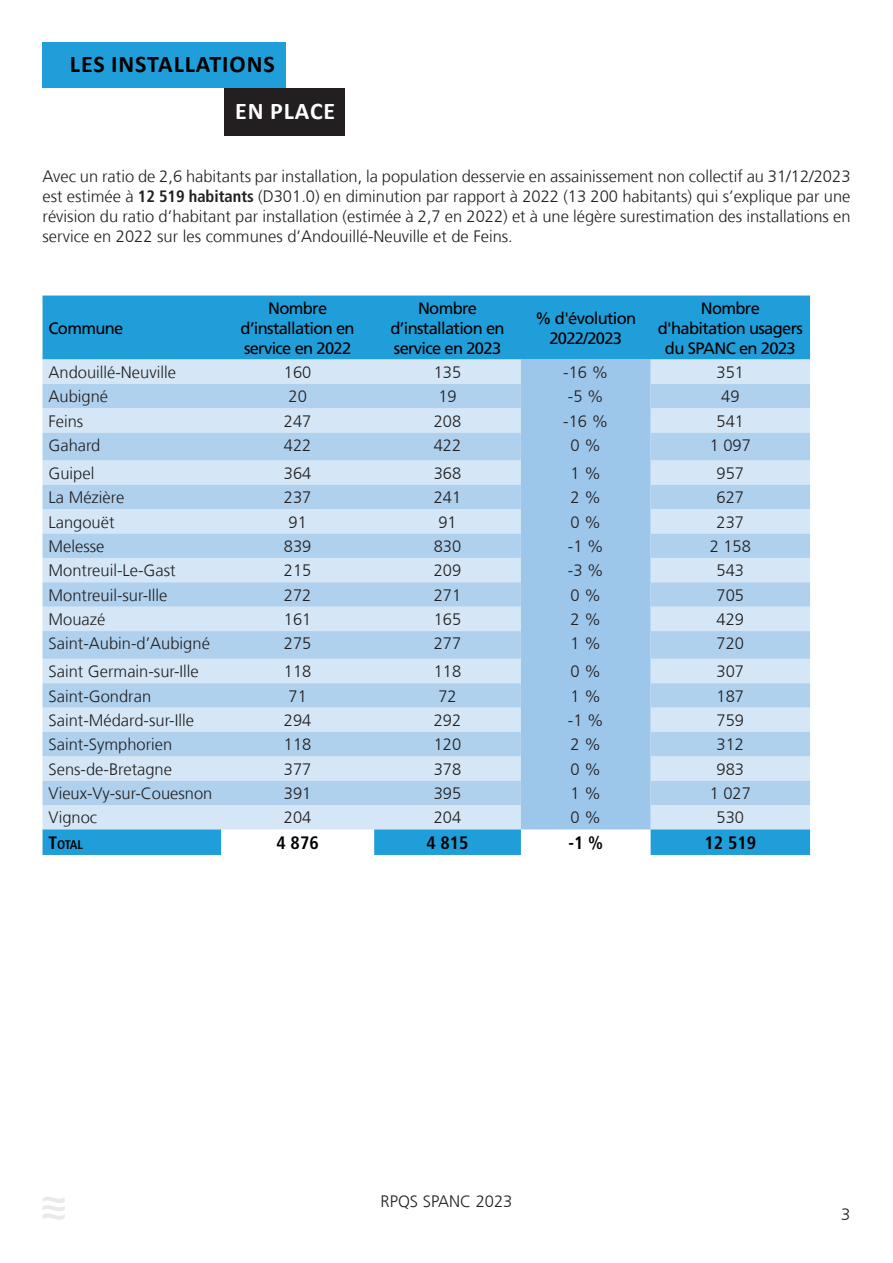
<style>
.page{position:relative;width:893px;height:1263px;background:#fff}
.page>*{position:absolute;margin:0;border:0;box-sizing:border-box;transform-origin:0 0}
.t1{font:700 24px "Calibri";letter-spacing:.04em;color:#000001}
.t2{font:700 24px "Calibri";letter-spacing:.04em;color:#fff}
.t3{font:700 condensed 18px "Frutiger LT Std";color:#000001}
.t4{font:300 16.5px/19.8px "Frutiger";color:#231f20;text-align:justify}
.t5{font:16.5px/19.8px "Frutiger LT Std";letter-spacing:-.04em;color:#000001;text-align:center}
.t6{font:300 16.5px "Frutiger";color:#231f20}
.t7{font:700 condensed 12.6px "Frutiger LT Std";color:#000001}
.s1{font-family:"Frutiger LT Std";font-weight:700;font-stretch:condensed}
.s2{font-size:18px}
</style>
<div class="page">
<svg style="left:43px;top:1197px;width:22px;height:23px"></svg>
<div style="left:43px;top:296px;width:767px;height:63px;background:#209ed9"></div>
<div style="left:43px;top:359px;width:767px;height:470px;background:#d5e7f6"></div>
<div style="left:521px;top:359px;width:130px;height:470px;background:#9cc6ea"></div>
<svg style="left:43px;top:384px;width:767px;height:421px;background:#bad7f0"></svg>
<svg style="left:43px;top:829px;width:767px;height:26px"></svg>
<div style="left:43px;top:43px;width:243px;height:45px;background:#209ed9"></div>
<div style="left:224px;top:88px;width:120px;height:48px;background:#231f20"></div>
<h1 class="t1" style="left:70px;top:50px;width:206px">LES INSTALLATIONS</h1>
<h1 class="t2" style="left:235px;top:96px;width:102px">EN PLACE</h1>
<p class="t4" style="left:43px;top:168px;width:809px">Avec un ratio de 2,6 habitants par installation, la population desservie en assainissement non collectif au 31/12/2023 est estimée à <span class="s1">12 519 habitants</span> (D301.0) en diminution par rapport à 2022 (13 200 habitants) qui s’explique par une révision du ratio d’habitant par installation (estimée à 2,7 en 2022) et à une légère surestimation des installations en service en 2022 sur les communes d’Andouillé-Neuville et de Feins.</p>
<p class="t5" style="left:49px;top:318px;width:76px">Commune</p>
<p class="t5" style="left:241px;top:298px;width:116px">Nombre d’installation en service en 2022</p>
<p class="t5" style="left:390px;top:298px;width:116px">Nombre d’installation en service en 2023</p>
<p class="t5" style="left:535px;top:308px;width:103px">% d'évolution<br>2022/2023</p>
<p class="t5" style="left:658px;top:298px;width:147px">Nombre d'habitation usagers du SPANC en 2023</p>
<p class="t4" style="left:49px;top:363px;width:129px">Andouillé-Neuville</p>
<p class="t4" style="left:284px;top:363px;width:29px">160</p>
<p class="t4" style="left:434px;top:363px;width:29px">135</p>
<p class="t4" style="left:563px;top:363px;width:46px">-16 %</p>
<p class="t4" style="left:717px;top:363px;width:29px">351</p>
<p class="t4" style="left:49px;top:388px;width:61px">Aubigné</p>
<p class="t4" style="left:288px;top:388px;width:20px">20</p>
<p class="t4" style="left:438px;top:388px;width:20px">19</p>
<p class="t4" style="left:568px;top:388px;width:37px">-5 %</p>
<p class="t4" style="left:721px;top:388px;width:20px">49</p>
<p class="t4" style="left:49px;top:412px;width:36px">Feins</p>
<p class="t4" style="left:284px;top:412px;width:29px">247</p>
<p class="t4" style="left:434px;top:412px;width:29px">208</p>
<p class="t4" style="left:563px;top:412px;width:46px">-16 %</p>
<p class="t4" style="left:717px;top:412px;width:29px">541</p>
<p class="t4" style="left:49px;top:437px;width:53px">Gahard</p>
<p class="t4" style="left:284px;top:437px;width:29px">422</p>
<p class="t4" style="left:434px;top:437px;width:29px">422</p>
<p class="t4" style="left:571px;top:437px;width:32px">0 %</p>
<p class="t4" style="left:710px;top:437px;width:43px">1 097</p>
<p class="t4" style="left:49px;top:464px;width:47px">Guipel</p>
<p class="t4" style="left:284px;top:464px;width:29px">364</p>
<p class="t4" style="left:434px;top:464px;width:29px">368</p>
<p class="t4" style="left:571px;top:464px;width:32px">1 %</p>
<p class="t4" style="left:717px;top:464px;width:29px">957</p>
<p class="t4" style="left:49px;top:489px;width:77px">La Mézière</p>
<p class="t4" style="left:284px;top:489px;width:29px">237</p>
<p class="t4" style="left:434px;top:489px;width:29px">241</p>
<p class="t4" style="left:571px;top:489px;width:32px">2 %</p>
<p class="t4" style="left:717px;top:489px;width:29px">627</p>
<p class="t4" style="left:49px;top:513px;width:68px">Langouët</p>
<p class="t4" style="left:288px;top:513px;width:20px">91</p>
<p class="t4" style="left:438px;top:513px;width:20px">91</p>
<p class="t4" style="left:571px;top:513px;width:32px">0 %</p>
<p class="t4" style="left:717px;top:513px;width:29px">237</p>
<p class="t4" style="left:49px;top:537px;width:57px">Melesse</p>
<p class="t4" style="left:284px;top:537px;width:29px">839</p>
<p class="t4" style="left:434px;top:537px;width:29px">830</p>
<p class="t4" style="left:568px;top:537px;width:37px">-1 %</p>
<p class="t4" style="left:710px;top:537px;width:43px">2 158</p>
<p class="t4" style="left:49px;top:562px;width:129px">Montreuil-Le-Gast</p>
<p class="t4" style="left:284px;top:562px;width:29px">215</p>
<p class="t4" style="left:434px;top:562px;width:29px">209</p>
<p class="t4" style="left:568px;top:562px;width:37px">-3 %</p>
<p class="t4" style="left:717px;top:562px;width:29px">543</p>
<p class="t4" style="left:49px;top:586px;width:120px">Montreuil-sur-Ille</p>
<p class="t4" style="left:284px;top:586px;width:29px">272</p>
<p class="t4" style="left:434px;top:586px;width:29px">271</p>
<p class="t4" style="left:571px;top:586px;width:32px">0 %</p>
<p class="t4" style="left:717px;top:586px;width:29px">705</p>
<p class="t4" style="left:49px;top:611px;width:58px">Mouazé</p>
<p class="t4" style="left:284px;top:611px;width:29px">161</p>
<p class="t4" style="left:434px;top:611px;width:29px">165</p>
<p class="t4" style="left:571px;top:611px;width:32px">2 %</p>
<p class="t4" style="left:717px;top:611px;width:29px">429</p>
<p class="t4" style="left:49px;top:635px;width:163px">Saint-Aubin-d’Aubigné</p>
<p class="t4" style="left:284px;top:635px;width:29px">275</p>
<p class="t4" style="left:434px;top:635px;width:29px">277</p>
<p class="t4" style="left:571px;top:635px;width:32px">1 %</p>
<p class="t4" style="left:717px;top:635px;width:29px">720</p>
<p class="t4" style="left:49px;top:663px;width:152px">Saint Germain-sur-Ille</p>
<p class="t4" style="left:284px;top:663px;width:29px">118</p>
<p class="t4" style="left:434px;top:663px;width:29px">118</p>
<p class="t4" style="left:571px;top:663px;width:32px">0 %</p>
<p class="t4" style="left:717px;top:663px;width:29px">307</p>
<p class="t4" style="left:49px;top:687px;width:104px">Saint-Gondran</p>
<p class="t4" style="left:288px;top:687px;width:20px">71</p>
<p class="t4" style="left:438px;top:687px;width:20px">72</p>
<p class="t4" style="left:571px;top:687px;width:32px">1 %</p>
<p class="t4" style="left:717px;top:687px;width:29px">187</p>
<p class="t4" style="left:49px;top:711px;width:147px">Saint-Médard-sur-Ille</p>
<p class="t4" style="left:284px;top:711px;width:29px">294</p>
<p class="t4" style="left:434px;top:711px;width:29px">292</p>
<p class="t4" style="left:568px;top:711px;width:37px">-1 %</p>
<p class="t4" style="left:717px;top:711px;width:29px">759</p>
<p class="t4" style="left:49px;top:736px;width:125px">Saint-Symphorien</p>
<p class="t4" style="left:284px;top:736px;width:29px">118</p>
<p class="t4" style="left:434px;top:736px;width:29px">120</p>
<p class="t4" style="left:571px;top:736px;width:32px">2 %</p>
<p class="t4" style="left:717px;top:736px;width:29px">312</p>
<p class="t4" style="left:49px;top:760px;width:125px">Sens-de-Bretagne</p>
<p class="t4" style="left:284px;top:760px;width:29px">377</p>
<p class="t4" style="left:434px;top:760px;width:29px">378</p>
<p class="t4" style="left:571px;top:760px;width:32px">0 %</p>
<p class="t4" style="left:717px;top:760px;width:29px">983</p>
<p class="t4" style="left:49px;top:785px;width:165px">Vieux-Vy-sur-Couesnon</p>
<p class="t4" style="left:284px;top:785px;width:29px">391</p>
<p class="t4" style="left:434px;top:785px;width:29px">395</p>
<p class="t4" style="left:571px;top:785px;width:32px">1 %</p>
<p class="t4" style="left:710px;top:785px;width:43px">1 027</p>
<p class="t4" style="left:49px;top:809px;width:50px">Vignoc</p>
<p class="t4" style="left:284px;top:809px;width:29px">204</p>
<p class="t4" style="left:434px;top:809px;width:29px">204</p>
<p class="t4" style="left:571px;top:809px;width:32px">0 %</p>
<p class="t4" style="left:717px;top:809px;width:29px">530</p>
<p class="t7" style="left:49px;top:837px;width:36px"><span class="s2">T</span>OTAL</p>
<p class="t3" style="left:277px;top:832px;width:44px">4 876</p>
<p class="t3" style="left:426px;top:832px;width:44px">4 815</p>
<p class="t3" style="left:568px;top:832px;width:36px">-1 %</p>
<p class="t3" style="left:705px;top:832px;width:53px">12 519</p>
<p class="t6" style="left:381px;top:1196px;width:133px">RPQS SPANC 2023</p>
<p class="t4" style="left:841px;top:1206px;width:11px">3</p>
</div>
